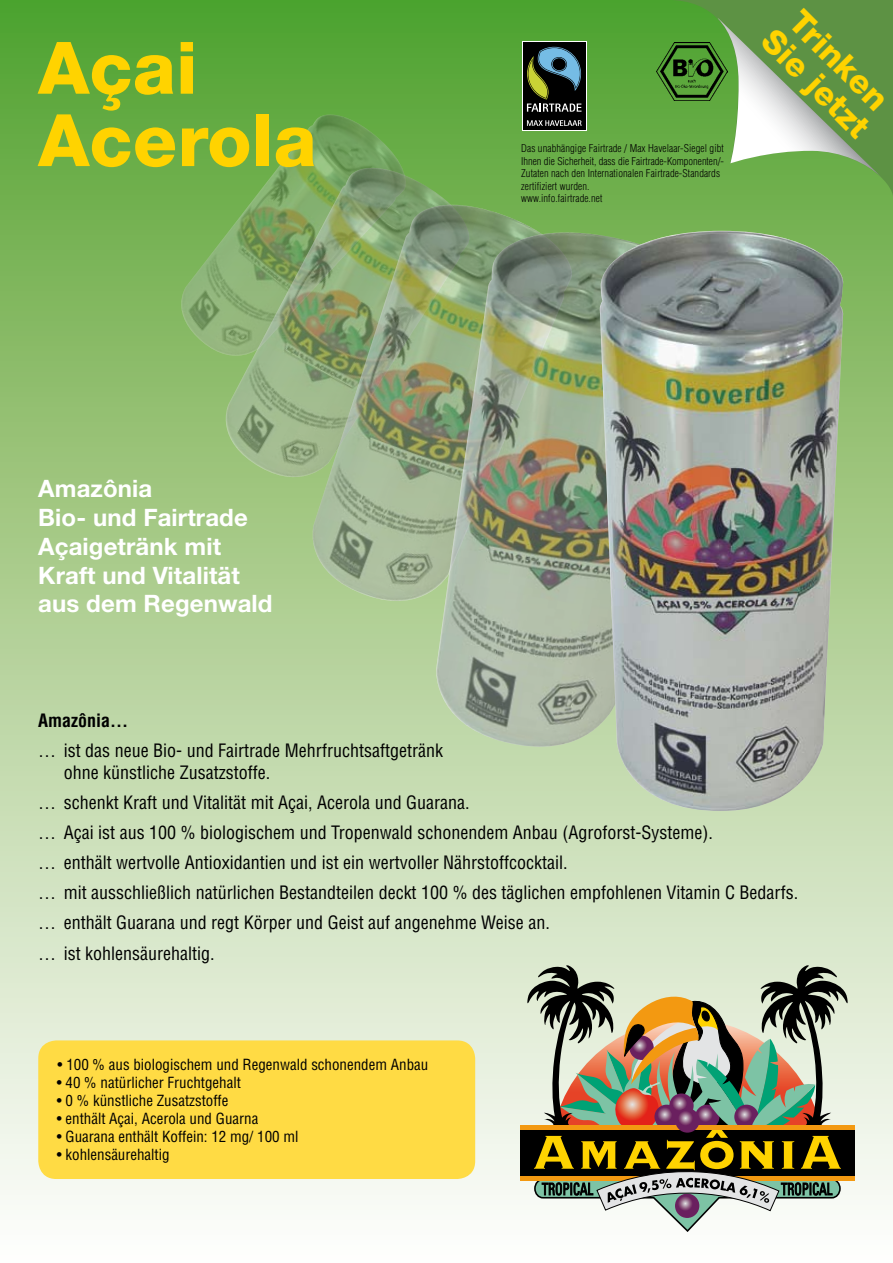
<style>
.page{position:relative;width:893px;height:1263px;background:#fff}
.page>*{position:absolute;margin:0;border:0;box-sizing:border-box;transform-origin:0 0}
.t1{font:800 72.3px/72.3px "Helvetica Neue";letter-spacing:.005em;color:#ffd300}
.t2{font:800 33px/33px "Helvetica Neue";color:#ffd300}
.t3{font:700 24px/28.8px "Helvetica Neue";letter-spacing:.005em;color:#fff}
.t4{font:condensed 18px/30.2px "Helvetica";color:#000}
.t5{font:700 condensed 18px "Helvetica";color:#000}
.t6{font:condensed 15px "Helvetica";color:#000}
.t7{font:300 condensed 10.5px/12.6px "Helvetica";letter-spacing:.01em;color:#000}
</style>
<div class="page">
<div style="left:0;top:0;width:893px;height:1263px;background:linear-gradient(to bottom,#57a22e,#fff)"></div>
<svg style="left:667px;top:0;width:226px;height:218px;background:#66a647"></svg>
<svg style="left:717px;top:18px;width:164px;height:159px;background:#85ae72"></svg>
<hr style="left:682px;top:0;width:211px;height:1px;background:#5d9244">
<hr style="left:892px;top:0;width:1px;height:197px;background:#5d9244">
<div style="left:520px;top:1128px;width:335px;height:51px;background:#000"></div>
<hr style="left:520px;top:1176px;width:335px;height:4px;background:#f39911">
<hr style="left:520px;top:1126px;width:335px;height:4px;background:#f39911">
<svg style="left:527px;top:965px;width:321px;height:268px"></svg>
<img style="left:169px;top:114px;width:240px;height:254px">
<img style="left:214px;top:168px;width:259px;height:324px">
<img style="left:304px;top:205px;width:272px;height:411px">
<img style="left:435px;top:232px;width:164px;height:526px">
<img style="left:599px;top:231px;width:246px;height:581px">
<img style="left:657px;top:43px;width:70px;height:58px">
<div style="left:522px;top:41px;width:64px;height:90px;background:#000"></div>
<svg style="left:527px;top:120px;width:55px;height:6px"></svg>
<svg style="left:527px;top:47px;width:54px;height:65px"></svg>
<div style="left:38px;top:1040px;width:437px;height:139px;background:#ffdb44;border-radius:18px"></div>
<h1 class="t1" style="left:38px;top:32px;width:280px">Açai<br>Acerola</h1>
<h3 class="t3" style="left:38px;top:474px;width:236px">Amazônia<br>Bio- und Fairtrade<br>Açaigetränk mit<br>Kraft und Vitalität aus dem Regenwald</h3>
<p class="t7" style="left:521px;top:142px;width:204px">Das unabhängige Fairtrade / Max Havelaar-Siegel gibt Ihnen die Sicherheit, dass die Fairtrade-Komponenten/- Zutaten nach den Internationalen Fairtrade-Standards zertifiziert wurden.<br>www.info.fairtrade.net</p>
<h2 class="t2" style="left:802px;top:0;width:138px;rotate:45deg">Trinken<br>Sie jetzt</h2>
<p class="t5" style="left:38px;top:710px;width:92px">Amazônia…</p>
<p class="t4" style="left:64px;top:740px;width:381px;line-height:21.6px;text-indent:-26px">… ist das neue Bio- und Fairtrade Mehrfruchtsaftgetränk ohne künstliche Zusatzstoffe.</p>
<p class="t4" style="left:38px;top:787px;width:762px">… schenkt Kraft und Vitalität mit Açai, Acerola und Guarana.<br>… Açai ist aus 100 % biologischem und Tropenwald schonendem Anbau (Agroforst-Systeme).<br>… enthält wertvolle Antioxidantien und ist ein wertvoller Nährstoffcocktail.<br>… mit ausschließlich natürlichen Bestandteilen deckt 100 % des täglichen empfohlenen Vitamin C Bedarfs. … enthält Guarana und regt Körper und Geist auf angenehme Weise an.<br>… ist kohlensäurehaltig.</p>
<p class="t6" style="left:58px;top:1055px;width:372px">• 100 % aus biologischem und Regenwald schonendem Anbau</p>
<p class="t6" style="left:57px;top:1073px;width:186px">• 40 % natürlicher Fruchtgehalt</p>
<p class="t6" style="left:57px;top:1091px;width:173px">• 0 % künstliche Zusatzstoffe</p>
<p class="t6" style="left:57px;top:1109px;width:203px">• enthält Açai, Acerola und Guarna</p>
<p class="t6" style="left:57px;top:1127px;width:243px">• Guarana enthält Koffein: 12 mg/ 100 ml</p>
<p class="t6" style="left:57px;top:1145px;width:114px">• kohlensäurehaltig</p>
</div>
